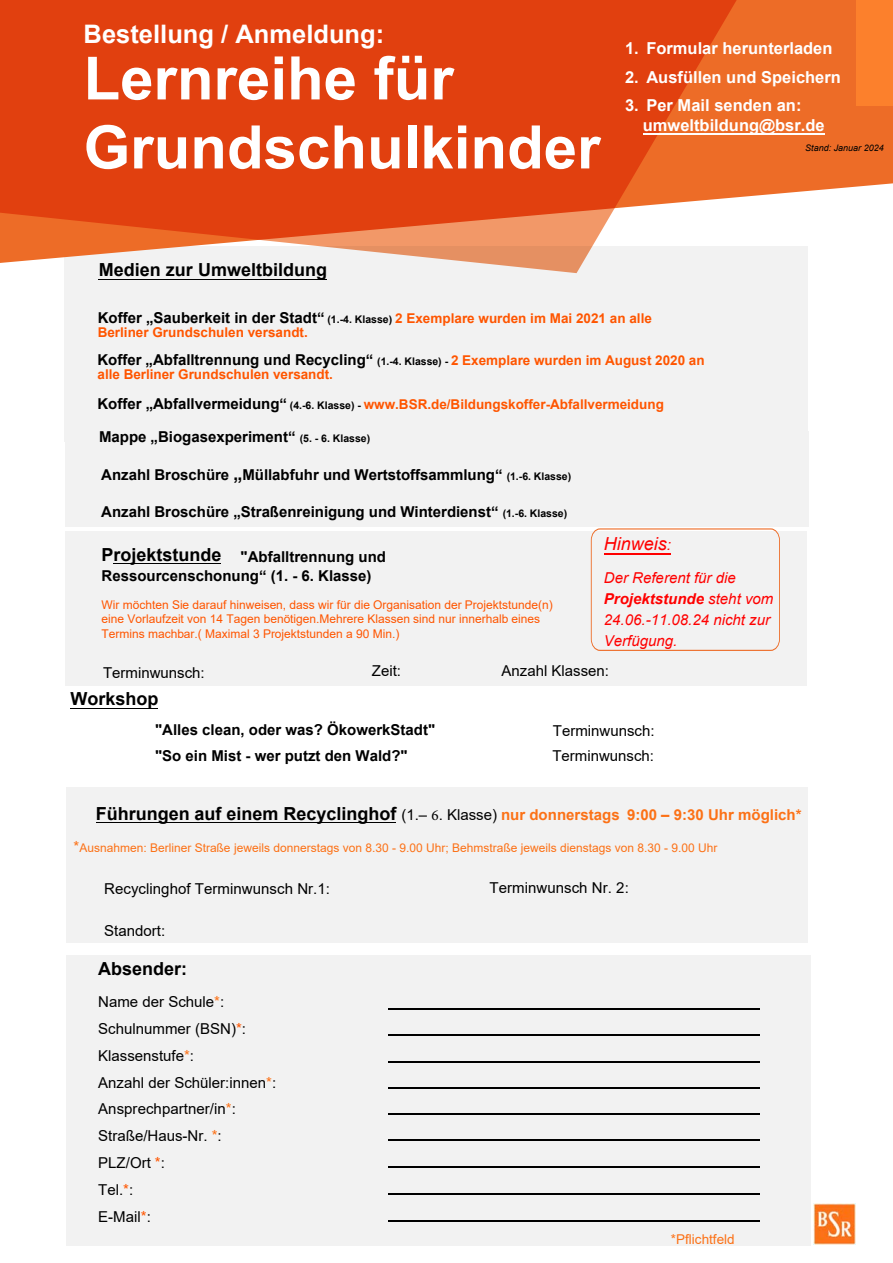
<style>
.page{position:relative;width:893px;height:1263px;background:#fff}
.page>*{position:absolute;margin:0;border:0;box-sizing:border-box;transform-origin:0 0}
.t1{font:700 60px/69px "Arial";color:#fff}
.t2{font:700 25.5px "Arial";color:#fff}
.t3{font:700 18px "Arial";color:#000}
.t4{font:700 18px "Arial";color:#000}
.t5{font:italic 18px "Arial";color:#f00}
.t6{font:700 16.5px/19.8px "Arial";color:#fff}
.t7{font:700 15px/19px "Arial";color:#000}
.t8{font:15px/26.8px "Arial";color:#000}
.t9{font:700 15px "Arial";color:#fc7116}
.t10{font:italic 15px/21px "Arial";color:#f00}
.t11{font:700 15px/25.5px "Arial";color:#000}
.t12{font:15px "Arial";letter-spacing:.005em;color:#000}
.t13{font:700 13.5px/29.7px "Arial";color:#f50}
.t14{font:700 13.5px/13.8px "Arial";color:#f50}
.t15{font:13.5px "Arial";color:#fc7116}
.t16{font:12px/14.4px "Arial";color:#f50}
.t17{font:12px "Arial";color:#fc7116}
.t18{font:italic 9px "Arial";color:#000}
.s1{font-style:inherit}
.s2{font-size:15px;color:#000}
.s3{font-size:10.5px;color:#000}
.s4{font-size:10.5px}
.s5{font-size:13.5px;color:#f50}
.s6{font-size:18px}
.s7{font-size:15px}
.s8{font-weight:700}
.s9{font-size:18px;color:#000}
.s10{font-weight:400;color:#000}
.s11{font-family:"Minion Pro";font-weight:400;color:#000}
.s12{color:#fc7116}
.s13{color:#f50}
</style>
<div class="page">
<div style="left:65px;top:246px;width:743px;height:196px;background:#f2f2f2"></div>
<div style="left:66px;top:955px;width:745px;height:291px;background:#f2f2f2"></div>
<img style="left:814px;top:1203px;width:42px;height:42px">
<div style="left:66px;top:787px;width:741px;height:155px;background:#f2f2f2"></div>
<div style="left:65px;top:531px;width:741px;height:155px;background:#f2f2f2"></div>
<div style="left:65px;top:431px;width:743px;height:96px;background:#f2f2f2"></div>
<hr style="left:388px;top:1008px;width:372px;height:2px;background:#000">
<hr style="left:388px;top:1035px;width:372px;height:1px;background:#000">
<hr style="left:388px;top:1061px;width:372px;height:1px;background:#000">
<hr style="left:388px;top:1087px;width:372px;height:1px;background:#000">
<hr style="left:388px;top:1113px;width:372px;height:2px;background:#000">
<hr style="left:388px;top:1140px;width:372px;height:1px;background:#000">
<hr style="left:388px;top:1166px;width:372px;height:1px;background:#000">
<hr style="left:388px;top:1194px;width:372px;height:1px;background:#000">
<hr style="left:388px;top:1220px;width:372px;height:1px;background:#000">
<hr style="left:114px;top:563px;width:107px;height:1px;background:#000">
<hr style="left:96px;top:822px;width:300px;height:1px;background:#000">
<hr style="left:99px;top:279px;width:228px;height:1px;background:#000">
<div style="left:744px;top:0;width:149px;height:197px;background:#ed6c27"></div>
<svg style="left:0;top:0;width:744px;height:273px;background:#e55c2e"></svg>
<div style="left:856px;top:0;width:37px;height:106px;background:#fc802c"></div>
<hr style="left:643px;top:133px;width:181px;height:1px;background:#fff">
<hr style="left:71px;top:708px;width:87px;height:1px;background:#000">
<svg style="left:590px;top:528px;width:190px;height:123px"></svg>
<h2 class="t2" style="left:84px;top:20px;width:302px">Bestellung / Anmeldung:</h2>
<h1 class="t1" style="left:84px;top:44px;width:518px">Lernreihe für<br>Grundschulkinder</h1>
<p class="t6" style="left:625px;top:39px;width:209px">1. <span class="s1">Formular</span> herunterladen</p>
<p class="t6" style="left:625px;top:67px;width:217px">2. Ausfüllen und Speichern</p>
<p class="t6" style="left:643px;top:96px;width:183px;text-indent:-18px">3. Per Mail senden an: u<span class="s1">mweltbildung@</span>bsr<span class="s1">.de</span></p>
<p class="t18" style="left:805px;top:142px;width:80px"><span class="s1">Stand:</span> Januar 2024</p>
<p class="t3" style="left:99px;top:257px;width:230px">Medien zur Umweltbildung</p>
<p class="t14" style="left:98px;top:312px;width:556px"><span class="s2">Koffer „Sauberkeit in der Stadt“</span> <span class="s3">(1.-4. Klasse)</span> 2 Exemplare wurden im Mai 2021 an alle<br>Berliner Grundschulen versandt.</p>
<p class="t7" style="left:98px;top:350px;width:609px">Koffer „Abfalltrennung und Recycling“ <span class="s4">(1.-4. Klasse) -</span> <span class="s5">2 Exemplare wurden im August 2020 an</span></p>
<p class="t13" style="left:98px;top:359px;width:568px"><span class="s1">alle Berliner Grundschulen versandt.<br></span><span class="s2">Koffer „Abfallvermeidung“</span> <span class="s3">(4.-6. Klasse) -</span> www.BSR.de/Bildungskoffer-Abfallvermeidung</p>
<p class="t7" style="left:99px;top:428px;width:273px">Mappe „Biogasexperiment“ <span class="s4">(5. - 6. Klasse)</span></p>
<p class="t7" style="left:101px;top:466px;width:471px"><span class="s1">Anzahl</span> Broschüre <span class="s6">„</span>Müllabfuhr und Wertstoffsammlung“ <span class="s4">(1.-6. Klasse)</span></p>
<p class="t7" style="left:101px;top:502px;width:467px"><span class="s1">Anzahl</span> Broschüre „Straßenreinigung und Winterdienst“ <span class="s4">(1.-6. Klasse)</span></p>
<p class="t7" style="left:102px;top:547px;width:286px"><span class="s6">Projektstunde</span> "Abfalltrennung und<br>Ressourcenschonung“ (1. - 6. Klasse)</p>
<p class="t16" style="left:102px;top:597px;width:453px">Wir möchten Sie darauf hinweisen, dass wir für die Organisation der Projektstunde(n) eine Vorlaufzeit von 14 Tagen benötigen.Mehrere Klassen sind nur innerhalb eines<br>Termins machbar.( Maximal 3 Projektstunden a 90 Min.)</p>
<p class="t5" style="left:604px;top:532px;width:69px">Hinweis<span class="s7">:</span></p>
<p class="t10" style="left:604px;top:567px;width:171px">Der Referent für die<br><span class="s8">Projektstunde</span> steht vom<br>24.06.-11.08.24 nicht zur<br>Verfügung.</p>
<p class="t8" style="left:103px;top:659px;width:103px">Terminwunsch:</p>
<p class="t8" style="left:372px;top:657px;width:31px">Zeit:</p>
<p class="t8" style="left:501px;top:657px;width:109px">Anzahl Klassen:</p>
<p class="t4" style="left:71px;top:686px;width:89px">Workshop</p>
<p class="t11" style="left:155px;top:717px;width:282px">"Alles clean, oder was? ÖkowerkStadt" "So ein Mist - wer putzt den Wald?"</p>
<p class="t8" style="left:552px;top:718px;width:104px;line-height:25.3px">Terminwunsch:<br>Terminwunsch:</p>
<p class="t9" style="left:96px;top:806px;width:707px"><span class="s9">Führungen auf einem Recyclinghof</span> <span class="s10">(</span><span class="s10">1</span><span class="s10">.–</span> <span class="s11">6</span><span class="s10">. Klasse)</span> nur donnerstags 9:00 – 9:30 Uhr möglich*</p>
<p class="t17" style="left:74px;top:841px;width:645px"><span class="s7">*</span>Ausnahmen: Berliner Straße jeweils donnerstags von 8.30 - 9.00 Uhr; Behmstraße jeweils dienstags von 8.30 - 9.00 Uhr</p>
<p class="t12" style="left:104px;top:880px;width:227px">Recyclinghof Terminwunsch Nr.1<span class="s1">:</span></p>
<p class="t12" style="left:489px;top:877px;width:141px">Terminwunsch Nr. 2<span class="s1">:</span></p>
<p class="t12" style="left:104px;top:922px;width:63px">Standort:</p>
<p class="t3" style="left:98px;top:956px;width:90px">Absender:</p>
<p class="t8" style="left:98px;top:988px;width:179px">Name der Schule<span class="s12">*</span>:<br>Schulnummer (BSN)<span class="s13">*</span>:<br>Klassenstufe<span class="s12">*</span>:<br>Anzahl der <span class="s1">Schüler:innen</span><span class="s12">*</span>:<br>Ansprechpartner/in<span class="s12">*</span>:<br>Straße/Haus-Nr. <span class="s12">*</span>:<br>PLZ/Ort <span class="s13">*</span>:<br>Tel.<span class="s13">*</span>:<br>E-Mail<span class="s13">*</span>:</p>
<p class="t15" style="left:671px;top:1229px;width:65px">*Pflichtfeld</p>
</div>
